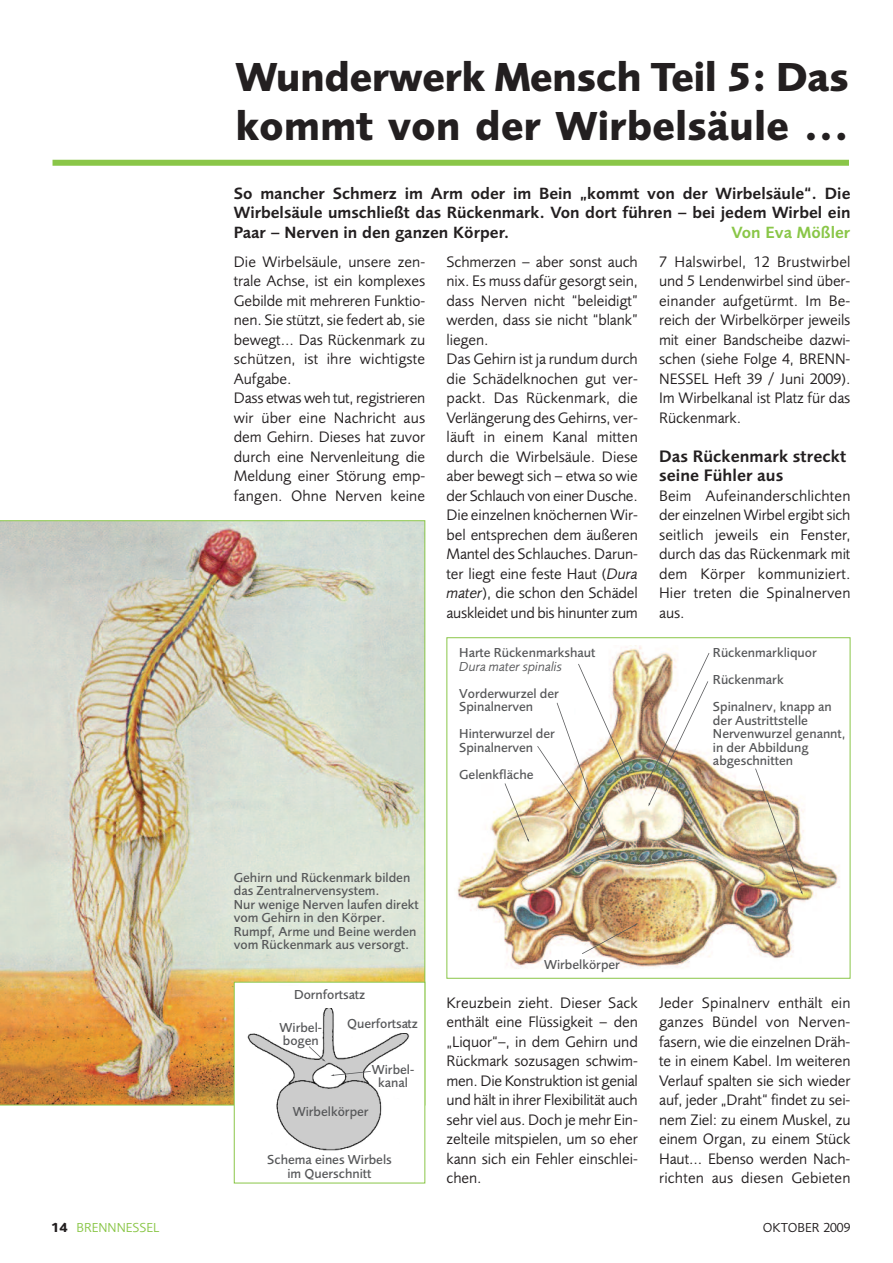
<style>
.page{position:relative;width:893px;height:1263px;background:#fff}
.page>*{position:absolute;margin:0;border:0;box-sizing:border-box;transform-origin:0 0}
.t1{font:700 42px/48.8px "Foundry Sans";letter-spacing:-.015em;color:#231f20}
.t2{font:600 17.25px/19.5px "Foundry Sans";letter-spacing:.005em;color:#231f20}
.t3{font:600 16.8px/19.5px "Foundry Sans";color:#231f20;text-align:justify}
.t4{font:600 16.8px "Foundry Sans";color:#8ac648}
.t5{font:15.75px/19.5px "Foundry Sans";letter-spacing:-.005em;color:#231f20;text-align:justify}
.t6{font:500 13.5px/13.5px "Foundry Sans";color:#57585a}
.t7{font:italic 13.5px "Foundry Sans";color:#57585a}
.t8{font:13.5px "Foundry Sans";color:#8ac648}
.t9{font:13.5px "Foundry Sans";color:#231f20}
.s1{font-style:italic}
.s2{font-weight:700;color:#231f20}
</style>
<div class="page">
<img style="left:457px;top:645px;width:383px;height:324px">
<div style="left:53px;top:160px;width:796px;height:6px;background:#8ac648"></div>
<img style="left:0;top:520px;width:425px;height:585px">
<img style="left:236px;top:984px;width:187px;height:167px">
<div style="left:234px;top:982px;width:191px;height:201px;border:1px solid #8ac648"></div>
<div style="left:242px;top:988px;width:175px;height:20px;background:#fff"></div>
<div style="left:344px;top:1018px;width:77px;height:15px;background:#fff"></div>
<svg style="left:309px;top:1046px;width:17px;height:15px"></svg>
<svg style="left:331px;top:1071px;width:40px;height:5px"></svg>
<div style="left:446px;top:637px;width:404px;height:342px;border:1px solid #8ac648"></div>
<img style="left:755px;top:768px;width:48px;height:127px">
<img style="left:648px;top:653px;width:61px;height:153px">
<img style="left:537px;top:664px;width:91px;height:183px">
<svg style="left:505px;top:783px;width:24px;height:59px"></svg>
<svg style="left:582px;top:923px;width:56px;height:31px;background:#c8a884"></svg>
<h1 class="t1" style="left:235px;top:57px;width:615px">Wunderwerk Mensch Teil 5: Das kommt von der Wirbelsäule ...</h1>
<p class="t3" style="left:234px;top:185px;width:618px">So mancher Schmerz im Arm oder im Bein „kommt von der Wirbelsäule“. Die Wirbelsäule umschließt das Rückenmark. Von dort führen – bei jedem Wirbel ein Paar – Nerven in den ganzen Körper.</p>
<p class="t4" style="left:731px;top:226px;width:120px">Von Eva Mößler</p>
<p class="t5" style="left:234px;top:253px;width:193px;text-align:left">Die Wirbelsäule, unsere zen&shy;trale Achse, ist ein komplexes<br>Gebilde mit mehreren Funktio&shy;nen. Sie stützt, sie federt ab, sie bewegt... Das Rückenmark zu schützen, ist ihre wichtigste<br>Aufgabe.<br>Dass etwas weh tut, registrieren wir über eine Nachricht aus dem Gehirn. Dieses hat zuvor durch eine Nervenleitung die<br>Meldung einer Störung emp&shy;fangen. Ohne Nerven keine</p>
<p class="t5" style="left:446px;top:253px;width:193px;text-align:left">Schmerzen – aber sonst auch nix. Es muss dafür gesorgt sein, dass Nerven nicht “beleidigt” werden, dass sie nicht “blank” liegen.<br>Das Gehirn ist ja rundum durch die Schädelknochen gut ver&shy;packt. Das Rückenmark, die<br>Verlängerung des Gehirns, ver&shy;läuft in einem Kanal mitten durch die Wirbelsäule. Diese aber bewegt sich – etwa so wie der Schlauch von einer Dusche.<br>Die einzelnen knöchernen Wir&shy;bel entsprechen dem äußeren<br>Mantel des Schlauches. Darun&shy;ter liegt eine feste Haut (<span class="s1">Dura mater</span>), die schon den Schädel auskleidet und bis hinunter zum</p>
<p class="t6" style="left:459px;top:647px;width:138px">Harte Rückenmarkshaut</p>
<p class="t7" style="left:459px;top:661px;width:104px">Dura mater spinalis</p>
<p class="t6" style="left:459px;top:688px;width:101px">Vorderwurzel der<br>Spinalnerven</p>
<p class="t6" style="left:459px;top:728px;width:97px">Hinterwurzel der<br>Spinalnerven</p>
<p class="t6" style="left:459px;top:769px;width:76px">Gelenkfläche</p>
<p class="t5" style="left:659px;top:253px;width:193px">7 Halswirbel, 12 Brustwirbel und 5 Lendenwirbel sind über&shy;einander aufgetürmt. Im Be&shy;reich der Wirbelkörper jeweils mit einer Bandscheibe dazwi&shy;schen (siehe Folge 4, BRENN-NESSEL Heft 39 / Juni 2009).<br>Im Wirbelkanal ist Platz für das Rückenmark.</p>
<p class="t2" style="left:659px;top:448px;width:189px">Das Rückenmark streckt seine Fühler aus</p>
<p class="t5" style="left:659px;top:487px;width:193px">Beim Aufeinanderschlichten der einzelnen Wirbel ergibt sich seitlich jeweils ein Fenster, durch das das Rückenmark mit dem Körper kommuniziert.<br>Hier treten die Spinalnerven aus.</p>
<p class="t6" style="left:713px;top:641px;width:120px;line-height:27px">Rückenmarkliquor<br>Rückenmark<br>Spinalnerv, knapp an</p>
<p class="t6" style="left:713px;top:715px;width:134px">der Austrittstelle<br>Nervenwurzel genannt, in der Abbildung abgeschnitten</p>
<p class="t6" style="left:234px;top:872px;width:186px">Gehirn und Rückenmark bilden das Zentralnervensystem.<br>Nur wenige Nerven laufen direkt vom Gehirn in den Körper.<br>Rumpf, Arme und Beine werden vom Rückenmark aus versorgt.</p>
<p class="t6" style="left:294px;top:989px;width:73px">Dornfortsatz</p>
<p class="t6" style="left:280px;top:1022px;width:44px">Wirbel&shy;bogen</p>
<p class="t6" style="left:347px;top:1018px;width:72px">Querfortsatz</p>
<p class="t6" style="left:372px;top:1064px;width:44px;text-align:center">Wirbel&shy;kanal</p>
<p class="t6" style="left:293px;top:1106px;width:77px">Wirbelkörper</p>
<p class="t6" style="left:267px;top:1154px;width:126px;text-align:center">Schema eines Wirbels im Querschnitt</p>
<p class="t6" style="left:544px;top:959px;width:77px">Wirbelkörper</p>
<p class="t5" style="left:446px;top:994px;width:193px">Kreuzbein zieht. Dieser Sack enthält eine Flüssigkeit – den „Liquor“–, in dem Gehirn und Rückmark sozusagen schwim&shy;men. Die Konstruktion ist genial und hält in ihrer Flexibilität auch sehr viel aus. Doch je mehr Ein&shy;zelteile mitspielen, um so eher kann sich ein Fehler einschlei&shy;chen.</p>
<p class="t5" style="left:659px;top:994px;width:193px">Jeder Spinalnerv enthält ein ganzes Bündel von Nerven&shy;fasern, wie die einzelnen Dräh&shy;te in einem Kabel. Im weiteren Verlauf spalten sie sich wieder auf, jeder „Draht“ findet zu sei&shy;nem Ziel: zu einem Muskel, zu einem Organ, zu einem Stück Haut... Ebenso werden Nach&shy;richten aus diesen Gebieten</p>
<p class="t8" style="left:51px;top:1222px;width:110px"><span class="s2">14</span> BRENNNESSEL</p>
<p class="t9" style="left:763px;top:1222px;width:89px">OKTOBER 2009</p>
</div>
